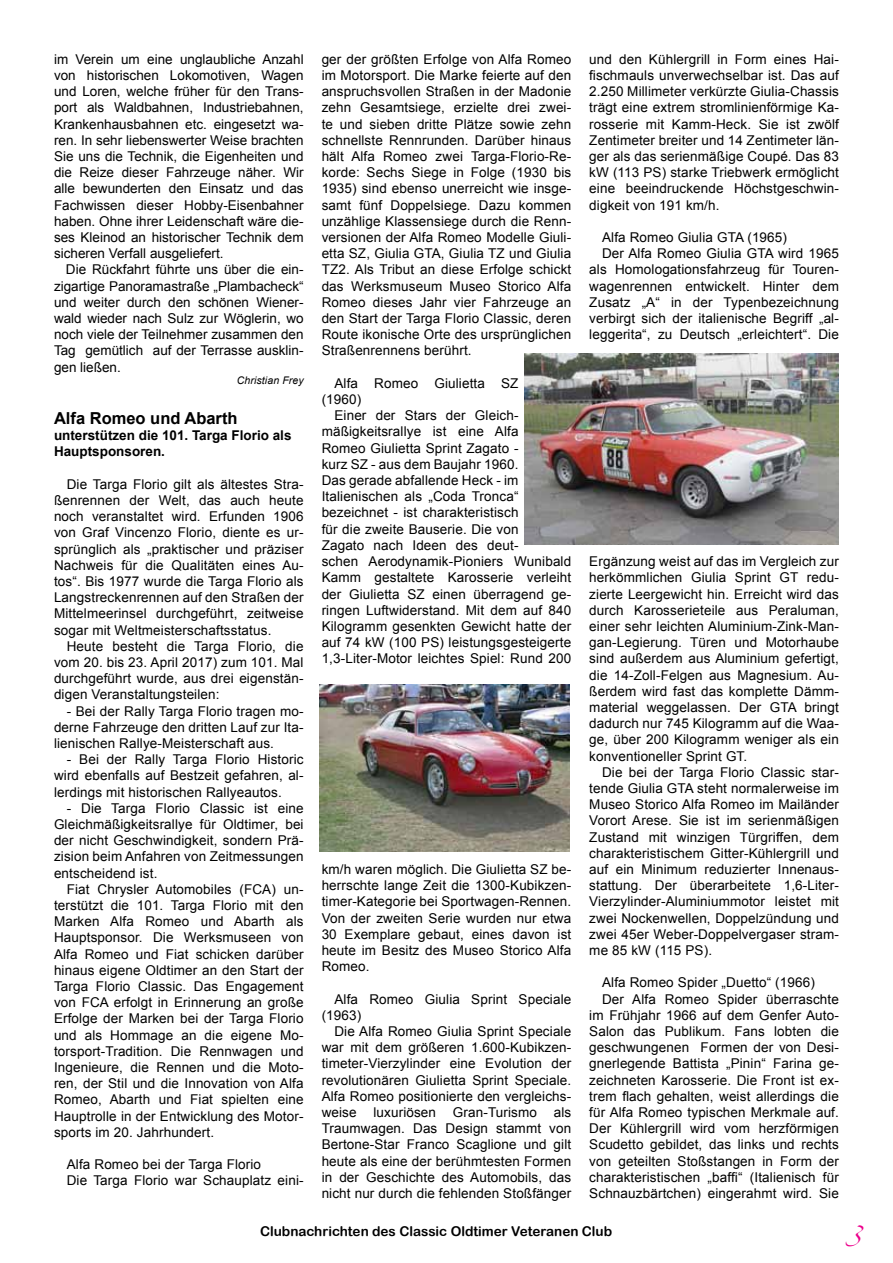
<style>
.page{position:relative;width:893px;height:1263px;background:#fff}
.page>*{position:absolute;margin:0;border:0;box-sizing:border-box;transform-origin:0 0}
.t1{font:18px "Zapfino";color:#ec008c}
.t2{font:700 16.5px "Arial";color:#000}
.t3{font:13.5px/16.2px "Arial";letter-spacing:.01em;color:#000;text-align:justify}
.t4{font:700 13.5px/16.2px "Arial";color:#000}
.t5{font:13.5px "Arial Rounded MT Bold";color:#000}
.t6{font:italic 10.5px "Arial";letter-spacing:.01em;color:#000}
</style>
<div class="page">
<img style="left:320px;top:685px;width:249px;height:166px">
<img style="left:525px;top:354px;width:314px;height:190px">
<p class="t3" style="left:54px;top:51px;width:251px">im Verein um eine unglaubliche Anzahl von historischen Lokomotiven, Wagen und Loren, welche früher für den Trans&shy;port als Waldbahnen, Industriebahnen, Krankenhausbahnen etc. eingesetzt wa&shy;ren. In sehr liebenswerter Weise brachten Sie uns die Technik, die Eigenheiten und die Reize dieser Fahrzeuge näher. Wir alle bewunderten den Einsatz und das Fachwissen dieser Hobby-Eisenbahner haben. Ohne ihrer Leidenschaft wäre die&shy;ses Kleinod an historischer Technik dem sicheren Verfall ausgeliefert.</p>
<p class="t3" style="left:54px;top:262px;width:251px;text-indent:12px">Die Rückfahrt führte uns über die ein&shy;zigartige Panoramastraße „Plambacheck“ und weiter durch den schönen Wiener&shy;wald wieder nach Sulz zur Wöglerin, wo noch viele der Teilnehmer zusammen den Tag gemütlich auf der Terrasse ausklin&shy;gen ließen.</p>
<p class="t6" style="left:237px;top:374px;width:68px">Christian Frey</p>
<p class="t2" style="left:54px;top:407px;width:185px">Alfa Romeo und Abarth</p>
<p class="t4" style="left:54px;top:428px;width:239px">unterstützen die 101. Targa Florio als<br>Hauptsponsoren.</p>
<p class="t3" style="left:54px;top:476px;width:251px;text-indent:13px">Die Targa Florio gilt als ältestes Stra&shy;ßenrennen der Welt, das auch heute noch veranstaltet wird. Erfunden 1906 von Graf Vincenzo Florio, diente es ur&shy;sprünglich als „praktischer und präziser Nachweis für die Qualitäten eines Au&shy;tos“. Bis 1977 wurde die Targa Florio als Langstreckenrennen auf den Straßen der Mittelmeerinsel durchgeführt, zeitweise sogar mit Weltmeisterschaftsstatus.</p>
<p class="t3" style="left:54px;top:638px;width:251px;text-indent:13px">Heute besteht die Targa Florio, die vom 20. bis 23. April 2017) zum 101. Mal durchgeführt wurde, aus drei eigenstän&shy;digen Veranstaltungsteilen:</p>
<p class="t3" style="left:54px;top:703px;width:251px;text-indent:13px">- Bei der Rally Targa Florio tragen mo&shy;derne Fahrzeuge den dritten Lauf zur Ita&shy;lienischen Rallye-Meisterschaft aus.</p>
<p class="t3" style="left:54px;top:751px;width:251px;text-indent:13px">- Bei der Rally Targa Florio Historic wird ebenfalls auf Bestzeit gefahren, al&shy;lerdings mit historischen Rallyeautos.</p>
<p class="t3" style="left:54px;top:800px;width:251px;text-indent:13px">- Die Targa Florio Classic ist eine Gleichmäßigkeitsrallye für Oldtimer, bei der nicht Geschwindigkeit, sondern Prä&shy;zision beim Anfahren von Zeitmessungen entscheidend ist.</p>
<p class="t3" style="left:54px;top:881px;width:251px;text-indent:13px">Fiat Chrysler Automobiles (FCA) un&shy;terstützt die 101. Targa Florio mit den Marken Alfa Romeo und Abarth als Hauptsponsor. Die Werksmuseen von Alfa Romeo und Fiat schicken darüber hinaus eigene Oldtimer an den Start der Targa Florio Classic. Das Engagement von FCA erfolgt in Erinnerung an große Erfolge der Marken bei der Targa Florio und als Hommage an die eigene Mo&shy;torsport-Tradition. Die Rennwagen und Ingenieure, die Rennen und die Moto&shy;ren, der Stil und die Innovation von Alfa Romeo, Abarth und Fiat spielten eine Hauptrolle in der Entwicklung des Motor&shy;sports im 20. Jahrhundert.</p>
<p class="t3" style="left:67px;top:1156px;width:238px">Alfa Romeo bei der Targa Florio<br>Die Targa Florio war Schauplatz eini-</p>
<p class="t3" style="left:322px;top:51px;width:251px">ger der größten Erfolge von Alfa Romeo im Motorsport. Die Marke feierte auf den anspruchsvollen Straßen in der Madonie zehn Gesamtsiege, erzielte drei zwei&shy;te und sieben dritte Plätze sowie zehn schnellste Rennrunden. Darüber hinaus hält Alfa Romeo zwei Targa-Florio-Re&shy;korde: Sechs Siege in Folge (1930 bis 1935) sind ebenso unerreicht wie insge&shy;samt fünf Doppelsiege. Dazu kommen unzählige Klassensiege durch die Renn&shy;versionen der Alfa Romeo Modelle Giuli&shy;etta SZ, Giulia GTA, Giulia TZ und Giulia TZ2. Als Tribut an diese Erfolge schickt das Werksmuseum Museo Storico Alfa Romeo dieses Jahr vier Fahrzeuge an den Start der Targa Florio Classic, deren Route ikonische Orte des ursprünglichen Straßenrennens berührt.</p>
<p class="t3" style="left:322px;top:375px;width:198px;text-indent:13px">Alfa Romeo Giulietta SZ (1960)</p>
<p class="t3" style="left:322px;top:408px;width:251px;text-align:left;text-indent:13px">Einer der Stars der Gleich&shy;mäßigkeitsrallye ist eine Alfa<br>Romeo Giulietta Sprint Zagato -<br>kurz SZ - aus dem Baujahr 1960.<br>Das gerade abfallende Heck - im Italienischen als „Coda Tronca“ bezeichnet - ist charakteristisch<br>für die zweite Bauserie. Die von<br>Zagato nach Ideen des deut-<br>schen Aerodynamik-Pioniers Wunibald Kamm gestaltete Karosserie verleiht der Giulietta SZ einen überragend ge&shy;ringen Luftwiderstand. Mit dem auf 840<br>Kilogramm gesenkten Gewicht hatte der auf 74 kW (100 PS) leistungsgesteigerte 1,3-Liter-Motor leichtes Spiel: Rund 200</p>
<p class="t3" style="left:322px;top:861px;width:251px">km/h waren möglich. Die Giulietta SZ be&shy;herrschte lange Zeit die 1300-Kubikzen&shy;timer-Kategorie bei Sportwagen-Rennen.<br>Von der zweiten Serie wurden nur etwa 30 Exemplare gebaut, eines davon ist heute im Besitz des Museo Storico Alfa Romeo.</p>
<p class="t3" style="left:322px;top:991px;width:251px;text-indent:13px">Alfa Romeo Giulia Sprint Speciale (1963)</p>
<p class="t3" style="left:322px;top:1023px;width:251px;text-indent:13px">Die Alfa Romeo Giulia Sprint Speciale war mit dem größeren 1.600-Kubikzen&shy;timeter-Vierzylinder eine Evolution der revolutionären Giulietta Sprint Speciale.<br>Alfa Romeo positionierte den vergleichs&shy;weise luxuriösen Gran-Turismo als Traumwagen. Das Design stammt von Bertone-Star Franco Scaglione und gilt heute als eine der berühmtesten Formen in der Geschichte des Automobils, das nicht nur durch die fehlenden Stoßfänger</p>
<p class="t3" style="left:589px;top:51px;width:251px">und den Kühlergrill in Form eines Hai&shy;fischmauls unverwechselbar ist. Das auf 2.250 Millimeter verkürzte Giulia-Chassis trägt eine extrem stromlinienförmige Ka&shy;rosserie mit Kamm-Heck. Sie ist zwölf Zentimeter breiter und 14 Zentimeter län&shy;ger als das serienmäßige Coupé. Das 83 kW (113 PS) starke Triebwerk ermöglicht eine beeindruckende Höchstgeschwin&shy;digkeit von 191 km/h.</p>
<p class="t3" style="left:602px;top:229px;width:186px">Alfa Romeo Giulia GTA (1965)</p>
<p class="t3" style="left:602px;top:246px;width:238px">Der Alfa Romeo Giulia GTA wird 1965</p>
<p class="t3" style="left:589px;top:262px;width:251px">als Homologationsfahrzeug für Touren-</p>
<p class="t3" style="left:589px;top:278px;width:251px">wagenrennen entwickelt. Hinter dem</p>
<p class="t3" style="left:589px;top:294px;width:251px">Zusatz „A“ in der Typenbezeichnung</p>
<p class="t3" style="left:589px;top:310px;width:251px">verbirgt sich der italienische Begriff „al-</p>
<p class="t3" style="left:589px;top:327px;width:251px">leggerita“, zu Deutsch „erleichtert“. Die</p>
<p class="t3" style="left:589px;top:553px;width:251px">Ergänzung weist auf das im Vergleich zur herkömmlichen Giulia Sprint GT redu&shy;zierte Leergewicht hin. Erreicht wird das durch Karosserieteile aus Peraluman, einer sehr leichten Aluminium-Zink-Man&shy;gan-Legierung. Türen und Motorhaube sind außerdem aus Aluminium gefertigt, die 14-Zoll-Felgen aus Magnesium. Au&shy;ßerdem wird fast das komplette Dämm&shy;material weggelassen. Der GTA bringt dadurch nur 745 Kilogramm auf die Waa&shy;ge, über 200 Kilogramm weniger als ein konventioneller Sprint GT.</p>
<p class="t3" style="left:589px;top:764px;width:251px;text-indent:13px">Die bei der Targa Florio Classic star&shy;tende Giulia GTA steht normalerweise im Museo Storico Alfa Romeo im Mailänder Vorort Arese. Sie ist im serienmäßigen Zustand mit winzigen Türgriffen, dem charakteristischem Gitter-Kühlergrill und auf ein Minimum reduzierter Innenaus&shy;stattung. Der überarbeitete 1,6-Liter-Vierzylinder-Aluminiummotor leistet mit zwei Nockenwellen, Doppelzündung und zwei 45er Weber-Doppelvergaser stram&shy;me 85 kW (115 PS).</p>
<p class="t3" style="left:602px;top:975px;width:214px">Alfa Romeo Spider „Duetto“ (1966)</p>
<p class="t3" style="left:602px;top:991px;width:238px">Der Alfa Romeo Spider überraschte</p>
<p class="t3" style="left:589px;top:1007px;width:251px">im Frühjahr 1966 auf dem Genfer Auto-</p>
<p class="t3" style="left:589px;top:1023px;width:251px">Salon das Publikum. Fans lobten die</p>
<p class="t3" style="left:589px;top:1039px;width:251px">geschwungenen Formen der von Desi-</p>
<p class="t3" style="left:589px;top:1056px;width:251px">gnerlegende Battista „Pinin“ Farina ge-</p>
<p class="t3" style="left:589px;top:1072px;width:251px">zeichneten Karosserie. Die Front ist ex-</p>
<p class="t3" style="left:589px;top:1088px;width:251px">trem flach gehalten, weist allerdings die</p>
<p class="t3" style="left:589px;top:1104px;width:251px">für Alfa Romeo typischen Merkmale auf.</p>
<p class="t3" style="left:589px;top:1120px;width:251px">Der Kühlergrill wird vom herzförmigen</p>
<p class="t3" style="left:589px;top:1137px;width:251px">Scudetto gebildet, das links und rechts</p>
<p class="t3" style="left:589px;top:1153px;width:251px">von geteilten Stoßstangen in Form der</p>
<p class="t3" style="left:589px;top:1169px;width:251px">charakteristischen „baffi“ (Italienisch für</p>
<p class="t3" style="left:589px;top:1185px;width:251px">Schnauzbärtchen) eingerahmt wird. Sie</p>
<p class="t5" style="left:260px;top:1224px;width:353px">Clubnachrichten des Classic Oldtimer Veteranen Club</p>
<h1 class="t1" style="left:845px;top:1228px;width:17px">3</h1>
</div>
